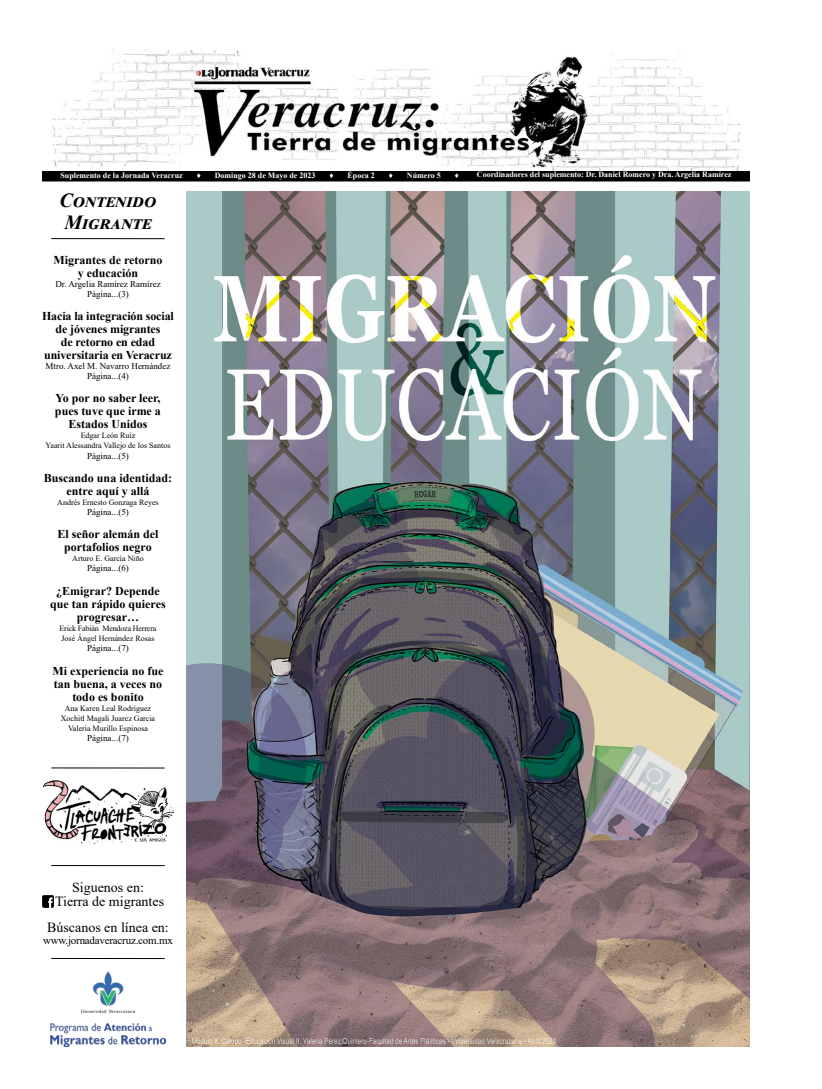
<style>
.page{position:relative;width:822px;height:1089px;background:#fff}
.page>*{position:absolute;margin:0;border:0;box-sizing:border-box;transform-origin:0 0}
.t1{font:italic 700 20px/22px "Times New Roman";letter-spacing:.02em;color:#000}
.t2{font:14px/14px "Times New Roman";color:#000;text-align:center}
.t3{font:700 12px/13px "Times New Roman";color:#000;text-align:center}
.t4{font:11px "Times New Roman";letter-spacing:-.02em;color:#000}
.t5{font:9px/10px "Times New Roman";color:#000;text-align:center}
.t6{font:8px/10px "Times New Roman";color:#000;text-align:center}
.t7{font:700 8px "Times New Roman";color:#fff}
.t8{font:8px/10px "Times New Roman";letter-spacing:-.02em;color:#000}
</style>
<div class="page">
<svg style="left:42px;top:896px;width:12px;height:12px"></svg>
<div style="left:42px;top:172px;width:708px;height:9px;background:#000"></div>
<div style="left:42px;top:171px;width:708px;height:11px;border:1px solid #000"></div>
<img style="left:51px;top:1024px;width:114px;height:22px">
<img style="left:83px;top:972px;width:51px;height:40px">
<hr style="left:51px;top:238px;width:114px;height:1px;background:#000">
<hr style="left:51px;top:958px;width:114px;height:1px;background:#000">
<hr style="left:51px;top:865px;width:114px;height:1px;background:#000">
<img style="left:52px;top:49px;width:689px;height:122px">
<img style="left:43px;top:780px;width:130px;height:64px">
<hr style="left:51px;top:767px;width:114px;height:2px;background:#000">
<img style="left:186px;top:191px;width:564px;height:856px">
<p class="t7" style="left:61px;top:170px;width:124px">Suplemento de la Jornada Veracruz</p>
<p class="t7" style="left:197px;top:170px;width:6px">♦</p>
<p class="t7" style="left:215px;top:170px;width:102px">Domingo 28 de Mayo de 2023</p>
<p class="t7" style="left:329px;top:170px;width:6px">♦</p>
<p class="t7" style="left:348px;top:170px;width:29px">Época 2</p>
<p class="t7" style="left:389px;top:170px;width:6px">♦</p>
<p class="t7" style="left:407px;top:170px;width:35px">Número 5</p>
<p class="t7" style="left:455px;top:170px;width:6px">♦</p>
<p class="t7" style="left:477px;top:169px;width:256px">Coordinadores del suplemento: Dr. Daniel Romero y Dra. Argelia Ramírez</p>
<h1 class="t1" style="left:59px;top:188px;width:99px">Contenido<br>Migrante</h1>
<p class="t3" style="left:53px;top:253px;width:111px">Migrantes de retorno y educación</p>
<p class="t5" style="left:55px;top:279px;width:107px">Dr. Argelia Ramírez Ramírez<br>Página...(3)</p>
<p class="t3" style="left:42px;top:309px;width:133px">Hacia la integración social de jóvenes migrantes<br>de retorno en edad universitaria en Veracruz</p>
<p class="t5" style="left:46px;top:361px;width:126px">Mtro. Axel M. Navarro Hernández<br>Página...(4)</p>
<p class="t3" style="left:55px;top:391px;width:107px">Yo por no saber leer, pues tuve que irme a<br>Estados Unidos</p>
<p class="t6" style="left:45px;top:430px;width:127px">Edgar León Ruíz<br>Yaarit Alessandra Vallejo de los Santos</p>
<p class="t5" style="left:87px;top:451px;width:43px">Página...(5)</p>
<p class="t3" style="left:44px;top:471px;width:130px">Buscando una identidad: entre aquí y allá</p>
<p class="t6" style="left:57px;top:497px;width:103px">Andrés Ernesto Gonzaga Reyes</p>
<p class="t5" style="left:87px;top:507px;width:43px">Página...(5)</p>
<p class="t3" style="left:58px;top:527px;width:102px">El señor alemán del portafolios negro</p>
<p class="t6" style="left:72px;top:553px;width:73px">Arturo E. García Niño</p>
<p class="t5" style="left:87px;top:563px;width:43px">Página...(6)</p>
<p class="t3" style="left:50px;top:584px;width:117px">¿Emigrar? Depende que tan rápido quieres progresar…</p>
<p class="t8" style="left:60px;top:623px;width:98px">Erick Fabián Mendoza Herrera<br>José Ángel Hernández Rosas</p>
<p class="t5" style="left:87px;top:643px;width:43px">Página...(7)</p>
<p class="t3" style="left:53px;top:664px;width:112px">Mi experiencia no fue tan buena, a veces no todo es bonito</p>
<p class="t6" style="left:61px;top:703px;width:96px">Ana Karen Leal Rodríguez<br>Xochitl Magali Juarez Garcia<br>Valeria Murillo Espinosa</p>
<p class="t5" style="left:87px;top:733px;width:43px">Página...(7)</p>
<p class="t2" style="left:55px;top:880px;width:111px">Siguenos en:<br>Tierra de migrantes</p>
<p class="t2" style="left:47px;top:920px;width:123px">Búscanos en línea en:</p>
<p class="t4" style="left:43px;top:933px;width:131px">www.jornadaveracruz.com.mx</p>
</div>
